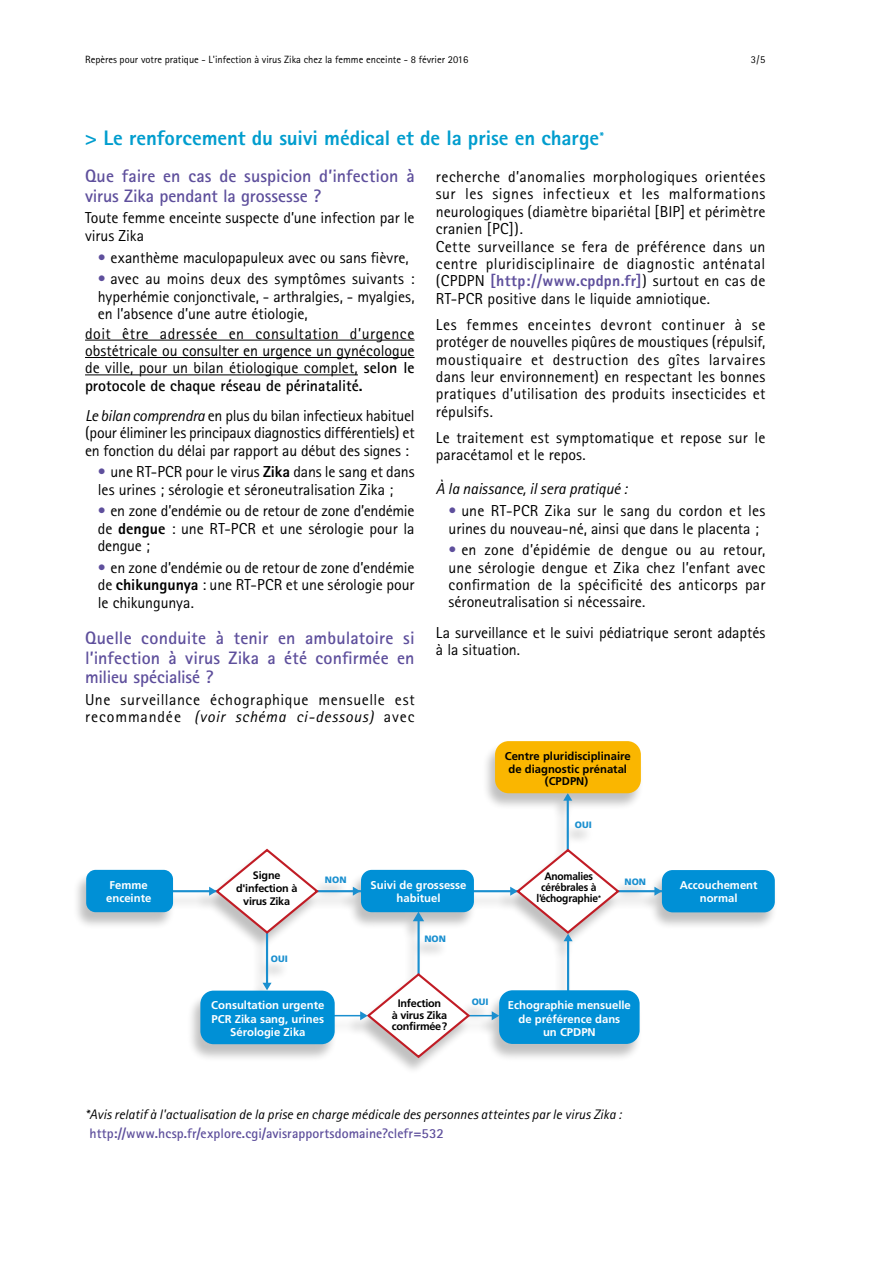
<style>
.page{position:relative;width:893px;height:1263px;background:#fff}
.page>*{position:absolute;margin:0;border:0;box-sizing:border-box;transform-origin:0 0}
.TITRE_2{font:800 21px "Rotis Sans Serif";letter-spacing:-.005em;color:#009dce}
.COURANT_PUCE{font:700 18px/19.5px "Rotis Sans Serif Std";color:#5e4f9c}
.COURANT_PUCE-2{font:15.9px/17.4px "Rotis Sans Serif";color:#000;text-align:justify}
.COURANT_PUCE-3{font:15.9px/17.4px "Rotis Sans Serif";letter-spacing:.035em;color:#000}
.COURANT_PUCE-4{font:italic 15.9px "Rotis Sans Serif";letter-spacing:-.005em;color:#000}
.COURANT{font:italic 13.8px/19px "Rotis Sans Serif Std";color:#000}
.t1{font:700 11.25px/13.5px "Frutiger";color:#fff;text-align:center}
.t2{font:700 11.25px/12.5px "Frutiger";color:#000;text-align:center}
.t3{font:700 10.8px/13px "Frutiger";letter-spacing:-.02em;color:#000;text-align:center}
.t4{font:700 10.8px/11.2px "Frutiger";letter-spacing:-.02em;color:#000;text-align:center;scale:.94 1}
.t5{font:10.5px "Rotis Sans Serif";color:#000}
.t6{font:900 9.3px "Frutiger";color:#1a8fcf}
.s1{color:#5e4f9c}
.s2{font-family:"Rotis Sans Serif Std";font-weight:700}
.s3{font-style:italic}
.s4{font-weight:800}
.s5{font-weight:800;color:#5e4f9c}
.s6{font-size:13.5px}
.s7{font-weight:700;font-style:normal;color:#5e4f9c}
</style>
<div class="page">
<hr style="left:85px;top:340px;width:330px;height:1px;background:#000">
<hr style="left:85px;top:357px;width:330px;height:1px;background:#000">
<hr style="left:85px;top:374px;width:273px;height:1px;background:#000">
<div style="left:73px;top:742px;width:706px;height:333px;background:#000;opacity:.25"></div>
<hr style="left:142px;top:890px;width:622px;height:2px;background:#1a8fcf">
<hr style="left:266px;top:919px;width:2px;height:67px;background:#1a8fcf">
<div style="left:86px;top:870px;width:87px;height:42px;background:#0090d6;border-radius:9px"></div>
<svg style="left:263px;top:983px;width:9px;height:7px"></svg>
<svg style="left:492px;top:1011px;width:7px;height:9px"></svg>
<svg style="left:209px;top:847px;width:111px;height:88px"></svg>
<svg style="left:353px;top:887px;width:7px;height:9px"></svg>
<svg style="left:654px;top:887px;width:8px;height:9px"></svg>
<hr style="left:417px;top:916px;width:3px;height:63px;background:#1a8fcf">
<svg style="left:413px;top:912px;width:11px;height:9px"></svg>
<hr style="left:567px;top:796px;width:2px;height:63px;background:#1a8fcf">
<svg style="left:563px;top:793px;width:9px;height:8px"></svg>
<hr style="left:567px;top:940px;width:2px;height:62px;background:#1a8fcf">
<hr style="left:216px;top:1015px;width:146px;height:1px;background:#1a8fcf">
<hr style="left:397px;top:1015px;width:98px;height:1px;background:#1a8fcf">
<div style="left:495px;top:741px;width:146px;height:52px;background:#fab600;border-radius:14px"></div>
<div style="left:361px;top:870px;width:113px;height:42px;background:#0090d6;border-radius:11px"></div>
<div style="left:200px;top:990px;width:135px;height:54px;background:#0090d6;border-radius:13px"></div>
<svg style="left:510px;top:847px;width:111px;height:94px"></svg>
<div style="left:499px;top:990px;width:141px;height:54px;background:#0090d6;border-radius:14px"></div>
<div style="left:662px;top:870px;width:113px;height:42px;background:#0090d6;border-radius:11px"></div>
<svg style="left:360px;top:972px;width:112px;height:87px"></svg>
<p class="t5" style="left:85px;top:54px;width:385px">Repères pour votre pratique - L'infection à virus Zika chez la femme enceinte - 8 février 2016</p>
<p class="t5" style="left:751px;top:54px;width:16px">3/5</p>
<p class="TITRE_2" style="left:85px;top:125px;width:521px">&gt; Le renforcement du suivi médical et de la prise en charge<sup>*</sup></p>
<p class="COURANT_PUCE" style="left:85px;top:166px;width:331px">Que faire en cas de suspicion d’infection à virus Zika pendant la grossesse ?</p>
<p class="COURANT_PUCE-2" style="left:85px;top:209px;width:331px">Toute femme enceinte suspecte d’une infection par le virus Zika</p>
<p class="COURANT_PUCE-2" style="left:98px;top:248px;width:313px"><span class="s1">•</span> exanthème maculopapuleux avec ou sans fièvre,</p>
<p class="COURANT_PUCE-2" style="left:98px;top:270px;width:318px"><span class="s1">•</span> avec au moins deux des symptômes suivants : hyperhémie conjonctivale, - arthralgies, - myalgies, en l’absence d’une autre étiologie,</p>
<p class="COURANT_PUCE-2" style="left:85px;top:324px;width:331px">doit être adressée en consultation d’urgence obstétricale ou consulter en urgence un gynécologue de ville, pour un bilan étiologique complet, <span class="s2">selon le protocole de chaque réseau de périnatalité.</span></p>
<p class="COURANT_PUCE-2" style="left:85px;top:407px;width:331px"><span class="s3">Le bilan comprendra</span> en plus du bilan infectieux habituel (pour éliminer les principaux diagnostics différentiels) et en fonction du délai par rapport au début des signes :</p>
<p class="COURANT_PUCE-2" style="left:98px;top:463px;width:318px"><span class="s1">•</span> une RT-PCR pour le virus <span class="s4">Zika</span> dans le sang et dans les urines ; sérologie et séroneutralisation Zika ;</p>
<p class="COURANT_PUCE-2" style="left:98px;top:502px;width:318px"><span class="s1">•</span> en zone d’endémie ou de retour de zone d’endémie de <span class="s4">dengue</span> : une RT-PCR et une sérologie pour la dengue ;</p>
<p class="COURANT_PUCE-2" style="left:98px;top:559px;width:318px"><span class="s1">•</span> en zone d’endémie ou de retour de zone d’endémie de <span class="s4">chikungunya</span> : une RT-PCR et une sérologie pour le chikungunya.</p>
<p class="COURANT_PUCE" style="left:85px;top:628px;width:331px;text-align:justify">Quelle conduite à tenir en ambulatoire si l’infection à virus Zika a été confirmée en milieu spécialisé ?</p>
<p class="COURANT_PUCE-3" style="left:85px;top:691px;width:331px">Une surveillance échographique mensuelle est recommandée <span class="s3">(voir schéma ci-dessous)</span> avec</p>
<p class="COURANT_PUCE-2" style="left:436px;top:168px;width:331px">recherche d’anomalies morphologiques orientées sur les signes infectieux et les malformations neurologiques (diamètre bipariétal [BIP] et périmètre cranien [PC]).</p>
<p class="COURANT_PUCE-2" style="left:436px;top:237px;width:331px">Cette surveillance se fera de préférence dans un centre pluridisciplinaire de diagnostic anténatal (CPDPN <span class="s5">[http://www.cpdpn.fr]</span>) surtout en cas de RT-PCR positive dans le liquide amniotique.</p>
<p class="COURANT_PUCE-2" style="left:436px;top:316px;width:331px">Les femmes enceintes devront continuer à se protéger de nouvelles piqûres de moustiques (répulsif, moustiquaire et destruction des gîtes larvaires dans leur environnement) en respectant les bonnes pratiques d’utilisation des produits insecticides et répulsifs.</p>
<p class="COURANT_PUCE-2" style="left:436px;top:428px;width:331px">Le traitement est symptomatique et repose sur le paracétamol et le repos.</p>
<p class="COURANT_PUCE-4" style="left:436px;top:480px;width:193px">À la naissance, il sera pratiqué :</p>
<p class="COURANT_PUCE-2" style="left:449px;top:502px;width:318px"><span class="s1">•</span> une RT-PCR Zika sur le sang du cordon et les urines du nouveau-né, ainsi que dans le placenta ;</p>
<p class="COURANT_PUCE-2" style="left:449px;top:541px;width:318px"><span class="s1">•</span> en zone d’épidémie de dengue ou au retour, une sérologie dengue et Zika chez l’enfant avec confirmation de la spécificité des anticorps par séroneutralisation si nécessaire.</p>
<p class="COURANT_PUCE-2" style="left:436px;top:623px;width:331px">La surveillance et le suivi pédiatrique seront adaptés à la situation.</p>
<p class="t2" style="left:505px;top:750px;width:128px">Centre pluridisciplinaire de diagnostic prénatal (CPDPN)</p>
<p class="t6" style="left:575px;top:819px;width:18px">OUI</p>
<p class="t1" style="left:106px;top:878px;width:47px">Femme enceinte</p>
<p class="t3" style="left:236px;top:869px;width:63px">Signe d'infection à virus Zika</p>
<p class="t6" style="left:271px;top:953px;width:18px">OUI</p>
<p class="t4" style="left:536px;top:870px;width:71px">Anomalies cérébrales à l'échographie<sup>*</sup></p>
<p class="t6" style="left:325px;top:874px;width:23px">NON</p>
<p class="t6" style="left:624px;top:876px;width:23px">NON</p>
<p class="t1" style="left:371px;top:878px;width:97px">Suivi de grossesse habituel</p>
<p class="t6" style="left:424px;top:933px;width:23px">NON</p>
<p class="t1" style="left:211px;top:998px;width:115px">Consultation urgente<br>PCR Zika sang, urines<br>Sérologie Zika</p>
<p class="t3" style="left:392px;top:998px;width:57px;line-height:11.2px">Infection<br>à virus Zika confirmée?</p>
<p class="t6" style="left:472px;top:996px;width:18px">OUI</p>
<p class="t1" style="left:508px;top:998px;width:124px">Echographie mensuelle de préférence dans<br>un CPDPN</p>
<p class="COURANT" style="left:90px;top:1105px;width:533px;text-indent:-5px"><span class="s6">*</span>Avis relatif à l'actualisation de la prise en charge médicale des personnes atteintes par le virus Zika : <span class="s7">http://www.hcsp.fr/explore.cgi/avisrapportsdomaine?clefr=532</span></p>
<p class="t1" style="left:680px;top:878px;width:79px">Accouchement normal</p>
</div>
